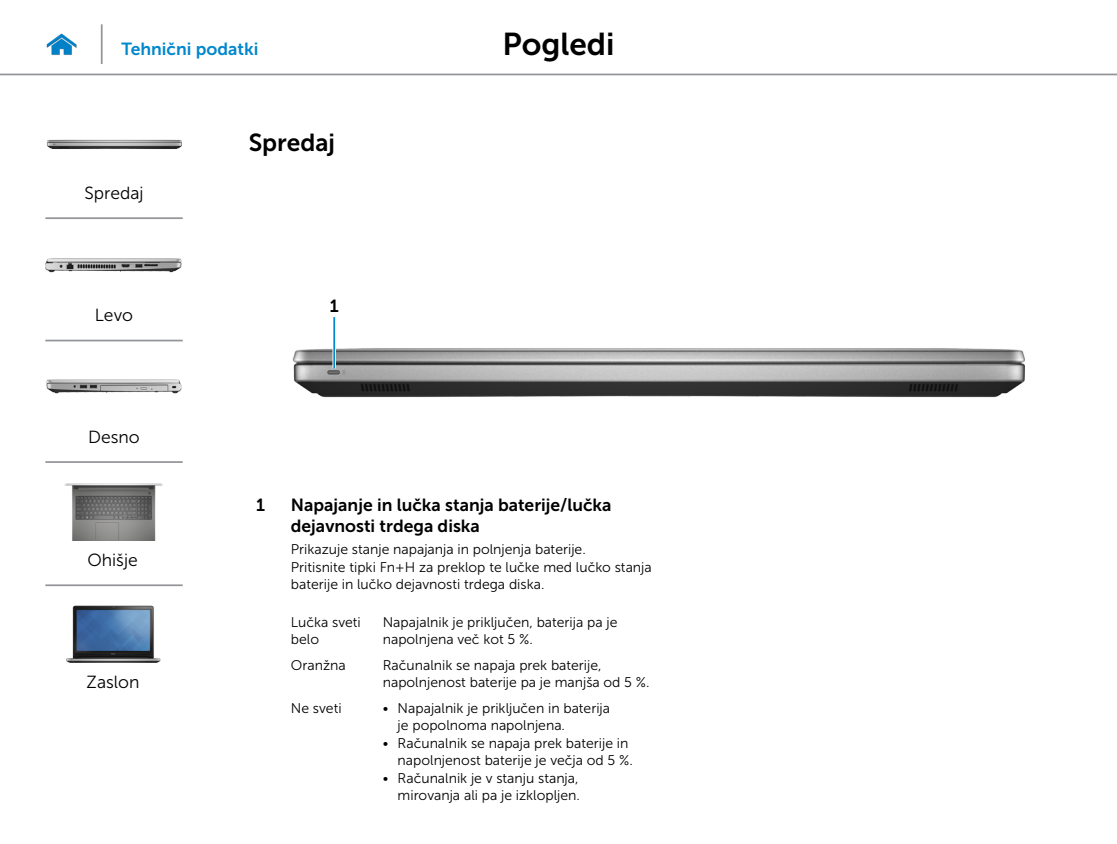
<style>
.page{position:relative;width:1117px;height:844px;background:#fff}
.page>*{position:absolute;margin:0;border:0;box-sizing:border-box;transform-origin:0 0}
.t1{font:31.5px "Museo Sans For Dell 700";color:#000}
.Head2{font:24.5px "Museo Sans For Dell 700";color:#000}
.Callout_Head{font:17.5px/21px "Museo Sans For Dell 700";color:#000}
.t2{font:17.5px "Museo Sans For Dell 300";color:#000}
.Hyperlink{font:17.5px "Museo Sans For Dell 700";color:#0087cc}
.Callout-L{font:17.5px "Museo Sans For Dell 700";color:#000}
.Callout_description{font:14px/17.5px "Museo Sans For Dell 300";color:#000}
</style>
<div class="page">
<hr style="left:0;top:74px;width:1116px;height:1px;background:#939598">
<img style="left:46px;top:33px;width:31px;height:23px">
<img style="left:292px;top:348px;width:733px;height:50px">
<svg style="left:332px;top:317px;width:4px;height:51px"></svg>
<hr style="left:333px;top:317px;width:2px;height:51px;background:#0087cc">
<hr style="left:101px;top:24px;width:2px;height:40px;background:#939598">
<img style="left:46px;top:139px;width:136px;height:10px">
<img style="left:45px;top:258px;width:137px;height:15px">
<img style="left:46px;top:379px;width:136px;height:15px">
<img style="left:64px;top:483px;width:99px;height:57px">
<img style="left:66px;top:605px;width:95px;height:57px">
<hr style="left:45px;top:217px;width:138px;height:2px;background:#939598">
<hr style="left:45px;top:339px;width:138px;height:2px;background:#939598">
<hr style="left:45px;top:461px;width:138px;height:2px;background:#939598">
<hr style="left:45px;top:584px;width:138px;height:2px;background:#939598">
<p class="Hyperlink" style="left:122px;top:39px;width:138px">Tehnični podatki</p>
<h1 class="t1" style="left:502px;top:26px;width:114px">Pogledi</h1>
<p class="t2" style="left:84px;top:183px;width:60px">Spredaj</p>
<p class="t2" style="left:95px;top:305px;width:40px">Levo</p>
<p class="t2" style="left:88px;top:428px;width:53px">Desno</p>
<p class="t2" style="left:87px;top:550px;width:52px">Ohišje</p>
<p class="t2" style="left:87px;top:672px;width:54px">Zaslon</p>
<p class="Head2" style="left:249px;top:128px;width:88px">Spredaj</p>
<p class="Callout-L" style="left:330px;top:296px;width:10px">1</p>
<p class="Callout_Head" style="left:256px;top:494px;width:10px">1</p>
<p class="Callout_Head" style="left:291px;top:494px;width:322px">Napajanje in lučka stanja baterije/lučka dejavnosti trdega diska</p>
<p class="Callout_description" style="left:291px;top:540px;width:362px">Prikazuje stanje napajanja in polnjenja baterije.<br>Pritisnite tipki Fn+H za preklop te lučke med lučko stanja baterije in lučko dejavnosti trdega diska.</p>
<p class="Callout_description" style="left:291px;top:613px;width:71px">Lučka sveti belo</p>
<p class="Callout_description" style="left:382px;top:613px;width:236px">Napajalnik je priključen, baterija pa je napolnjena več kot 5 %.</p>
<p class="Callout_description" style="left:291px;top:656px;width:56px">Oranžna</p>
<p class="Callout_description" style="left:382px;top:656px;width:268px">Računalnik se napaja prek baterije, napolnjenost baterije pa je manjša od 5 %.</p>
<p class="Callout_description" style="left:291px;top:699px;width:52px">Ne sveti</p>
<p class="Callout_description" style="left:397px;top:699px;width:214px;text-indent:-15px">• Napajalnik je priključen in baterija je popolnoma napolnjena.</p>
<p class="Callout_description" style="left:397px;top:734px;width:237px;text-indent:-15px">• Računalnik se napaja prek baterije in napolnjenost baterije je večja od 5 %.</p>
<p class="Callout_description" style="left:382px;top:769px;width:199px;text-align:right">• Računalnik je v stanju stanja, mirovanja ali pa je izklopljen.</p>
</div>
